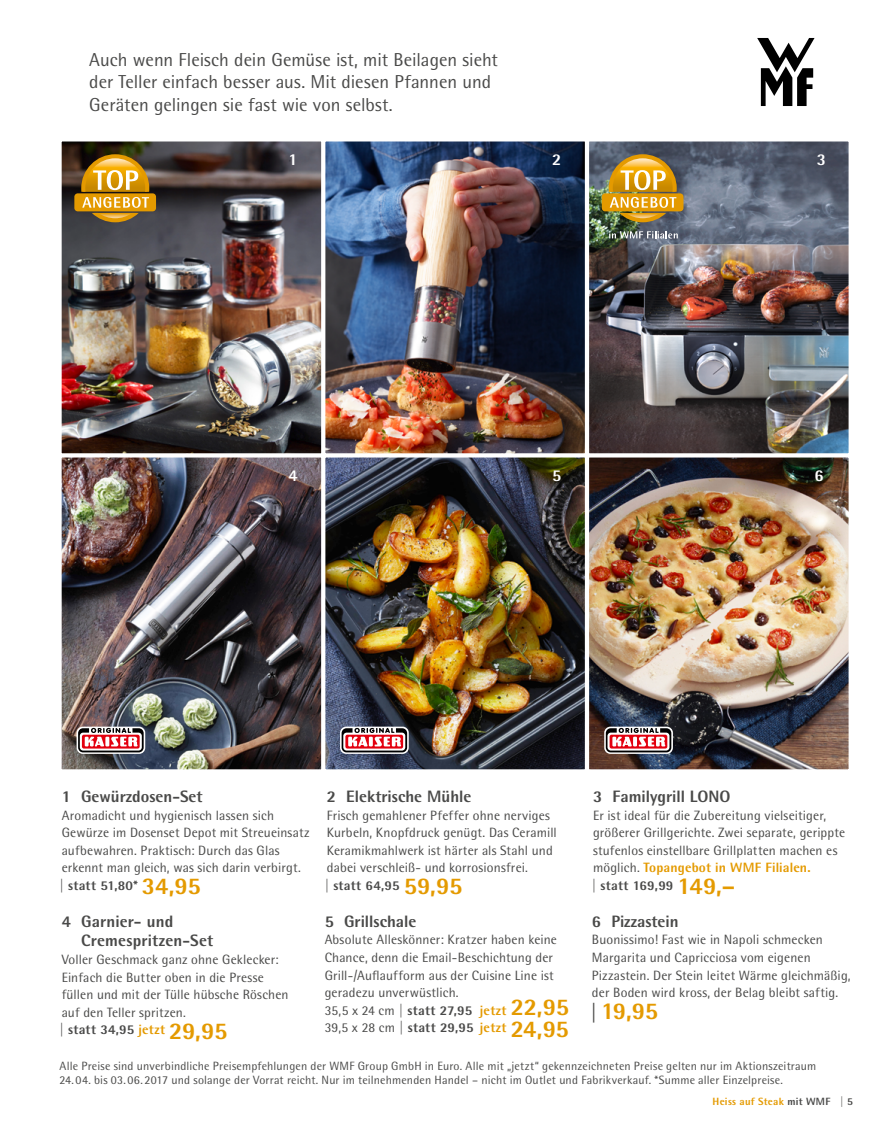
<style>
.page{position:relative;width:889px;height:1123px;background:#fff}
.page>*{position:absolute;margin:0;border:0;box-sizing:border-box;transform-origin:0 0}
.t1{font:700 24px "WMF Rotis";color:#e49a00}
.t2{font:18.75px/22.5px "WMF Rotis";color:#494948}
.t3{font:700 16.5px/19.5px "WMF Rotis";color:#494948}
.t4{font:700 16.5px "WMF Rotis";color:#fff}
.t5{font:13.5px/17.5px "WMF Rotis";letter-spacing:.01em;color:#494948}
.t6{font:12px "WMF Rotis";letter-spacing:.015em;color:#494948}
.t7{font:700 10.5px "WMF Rotis";letter-spacing:.025em;color:#e49a00}
.s1{font-weight:700}
.s2{font-weight:700;font-size:24px;color:#e49a00}
.s3{font-weight:700;color:#e49a00}
.s4{font-size:19.5px;color:#494948}
.s5{color:#494948}
</style>
<div class="page">
<img style="left:590px;top:458px;width:257px;height:310px">
<div style="left:587px;top:455px;width:263px;height:316px;border:2px solid #fff"></div>
<img style="left:326px;top:458px;width:258px;height:310px">
<div style="left:323px;top:455px;width:264px;height:316px;border:2px solid #fff"></div>
<img style="left:63px;top:142px;width:257px;height:310px">
<div style="left:60px;top:139px;width:263px;height:316px;border:2px solid #fff"></div>
<img style="left:326px;top:142px;width:258px;height:310px">
<div style="left:323px;top:139px;width:264px;height:316px;border:2px solid #fff"></div>
<img style="left:63px;top:458px;width:257px;height:310px">
<div style="left:60px;top:455px;width:263px;height:316px;border:2px solid #fff"></div>
<img style="left:590px;top:142px;width:257px;height:310px">
<div style="left:587px;top:139px;width:263px;height:316px;border:2px solid #fff"></div>
<svg style="left:340px;top:726px;width:69px;height:28px"></svg>
<svg style="left:341px;top:728px;width:66px;height:24px"></svg>
<svg style="left:77px;top:726px;width:68px;height:28px"></svg>
<svg style="left:78px;top:728px;width:66px;height:24px"></svg>
<svg style="left:604px;top:726px;width:69px;height:28px"></svg>
<svg style="left:606px;top:728px;width:65px;height:24px"></svg>
<div style="left:74px;top:193px;width:82px;height:18px;background:#e49a00;border-radius:3px"></div>
<svg style="left:81px;top:154px;width:68px;height:68px"></svg>
<div style="left:602px;top:193px;width:81px;height:18px;background:#e49a00;border-radius:3px"></div>
<img style="left:608px;top:154px;width:68px;height:68px">
<svg style="left:609px;top:231px;width:69px;height:7px"></svg>
<svg style="left:757px;top:38px;width:57px;height:68px"></svg>
<h2 class="t2" style="left:89px;top:48px;width:410px">Auch wenn Fleisch dein Gemüse ist, mit Beilagen sieht der Teller einfach besser aus. Mit diesen Pfannen und<br>Geräten gelingen sie fast wie von selbst.</h2>
<p class="t4" style="left:288px;top:149px;width:11px">1</p>
<p class="t4" style="left:552px;top:149px;width:11px">2</p>
<p class="t4" style="left:288px;top:465px;width:11px">4</p>
<p class="t4" style="left:552px;top:465px;width:11px">5</p>
<p class="t4" style="left:816px;top:149px;width:11px">3</p>
<p class="t4" style="left:814px;top:465px;width:11px">6</p>
<p class="t3" style="left:62px;top:786px;width:142px">1 Gewürzdosen-Set</p>
<p class="t5" style="left:60px;top:806px;width:252px">Aromadicht und hygienisch lassen sich Gewürze im Dosenset Depot mit Streueinsatz aufbewahren. Praktisch: Durch das Glas erkennt man gleich, was sich darin verbirgt.<br><span class="s1">| statt 51,80*</span> <span class="s2">34,95</span></p>
<p class="t3" style="left:81px;top:911px;width:134px;text-indent:-19px">4 Garnier- und<br>Cremespritzen-Set</p>
<p class="t5" style="left:60px;top:950px;width:230px">Voller Geschmack ganz ohne Geklecker:<br>Einfach die Butter oben in die Presse füllen und mit der Tülle hübsche Röschen auf den Teller spritzen.<br><span class="s1">| statt 34,95</span> <span class="s3">jetzt</span> <span class="s2">29,95</span></p>
<p class="t3" style="left:327px;top:786px;width:146px">2 Elektrische Mühle</p>
<p class="t5" style="left:325px;top:806px;width:234px">Frisch gemahlener Pfeffer ohne nerviges Kurbeln, Knopfdruck genügt. Das Ceramill Keramikmahlwerk ist härter als Stahl und dabei verschleiß- und korrosionsfrei.<br><span class="s1">| statt 64,95</span> <span class="s2">59,95</span></p>
<p class="t3" style="left:325px;top:911px;width:93px">5 Grillschale</p>
<p class="t5" style="left:325px;top:931px;width:246px">Absolute Alleskönner: Kratzer haben keine Chance, denn die Email-Beschichtung der Grill-/Auflaufform aus der Cuisine Line ist geradezu unverwüstlich.<br>35,5 x 24 cm <span class="s1">| statt 27,95</span> <span class="s3">jetzt</span> <span class="s2">22,95<br></span>39,5 x 28 cm <span class="s1">| statt 29,95</span> <span class="s3">jetzt</span> <span class="s2">24,95</span></p>
<p class="t3" style="left:593px;top:786px;width:139px">3 Familygrill LONO</p>
<p class="t5" style="left:592px;top:806px;width:255px">Er ist ideal für die Zubereitung vielseitiger, größerer Grillgerichte. Zwei separate, gerippte stufenlos einstellbare Grillplatten machen es möglich. <span class="s3">Topangebot in WMF Filialen.<br></span><span class="s1">| statt 169,99</span> <span class="s2">149,–</span></p>
<p class="t3" style="left:592px;top:911px;width:88px">6 Pizzastein</p>
<p class="t5" style="left:592px;top:931px;width:260px">Buonissimo! Fast wie in Napoli schmecken Margarita und Capricciosa vom eigenen Pizzastein. Der Stein leitet Wärme gleichmäßig, der Boden wird kross, der Belag bleibt saftig.</p>
<h1 class="t1" style="left:590px;top:995px;width:70px"><span class="s4">|</span>19,95</h1>
<p class="t6" style="left:60px;top:1059px;width:758px">Alle Preise sind unverbindliche Preisempfehlungen der WMF Group GmbH in Euro. Alle mit „jetzt“ gekennzeichneten Preise gelten nur im Aktionszeitraum</p>
<p class="t6" style="left:60px;top:1073px;width:725px">24. 04. bis 03. 06. 2017 und solange der Vorrat reicht. Nur im teilnehmenden Handel – nicht im Outlet und Fabrikverkauf. *Summe aller Einzelpreise.</p>
<p class="t7" style="left:712px;top:1094px;width:142px">Heiss auf Steak <span class="s5">mit WMF | 5</span></p>
</div>
